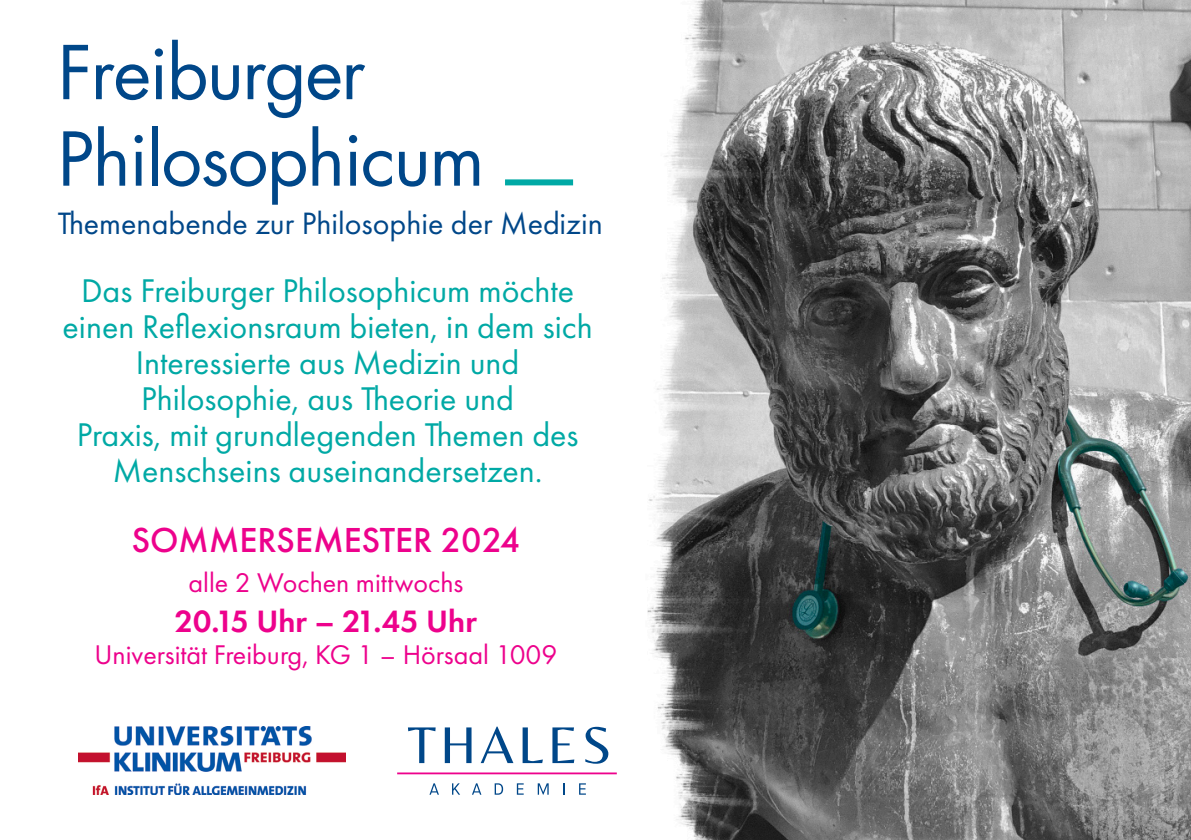
<style>
.page{position:relative;width:1191px;height:840px;background:#fff}
.page>*{position:absolute;margin:0;border:0;box-sizing:border-box;transform-origin:0 0}
.t1{font:72px/86.4px "Futura Std";letter-spacing:-.02em;color:#004789}
.t2{font:500 36px "Futura PT";color:#ed028c}
.t3{font:34px/36px "Futura PT";color:#00a9a5;text-align:center}
.t4{font:32px "Futura PT";color:#004789}
.t5{font:600 32px "Futura PT";color:#ed028c}
.t6{font:28px "Futura PT";color:#ed028c}
</style>
<div class="page">
<img style="left:647px;top:0;width:544px;height:839px">
<img style="left:79px;top:726px;width:267px;height:67px">
<svg style="left:408px;top:727px;width:27px;height:35px"></svg>
<svg style="left:445px;top:727px;width:26px;height:35px"></svg>
<svg style="left:481px;top:726px;width:32px;height:36px"></svg>
<svg style="left:522px;top:727px;width:21px;height:35px"></svg>
<svg style="left:552px;top:727px;width:22px;height:35px"></svg>
<svg style="left:585px;top:726px;width:23px;height:37px"></svg>
<hr style="left:397px;top:772px;width:220px;height:1px;background:#ed028c">
<svg style="left:429px;top:783px;width:10px;height:11px"></svg>
<svg style="left:452px;top:783px;width:8px;height:11px"></svg>
<svg style="left:472px;top:783px;width:9px;height:11px"></svg>
<svg style="left:494px;top:783px;width:9px;height:11px"></svg>
<svg style="left:517px;top:783px;width:6px;height:11px"></svg>
<svg style="left:538px;top:783px;width:10px;height:11px"></svg>
<svg style="left:579px;top:783px;width:7px;height:11px"></svg>
<div style="left:505px;top:179px;width:68px;height:6px;background:#00a9a5"></div>
<h1 class="t1" style="left:58px;top:30px;width:428px">Freiburger<br>Philosophicum</h1>
<p class="t4" style="left:58px;top:204px;width:546px">Themenabende zur Philosophie der Medizin</p>
<p class="t3" style="left:63px;top:272px;width:531px">Das Freiburger Philosophicum möchte einen Reflexionsraum bieten, in dem sich Interessierte aus Medizin und Philosophie, aus Theorie und<br>Praxis, mit grundlegenden Themen des Menschseins auseinandersetzen.</p>
<p class="t2" style="left:132px;top:517px;width:390px">SOMMERSEMESTER 2024</p>
<p class="t6" style="left:188px;top:565px;width:276px">alle 2 Wochen mittwochs</p>
<p class="t5" style="left:175px;top:600px;width:303px">20.15 Uhr – 21.45 Uhr</p>
<p class="t6" style="left:94px;top:637px;width:464px">Universität Freiburg, KG 1 – Hörsaal 1009</p>
</div>
